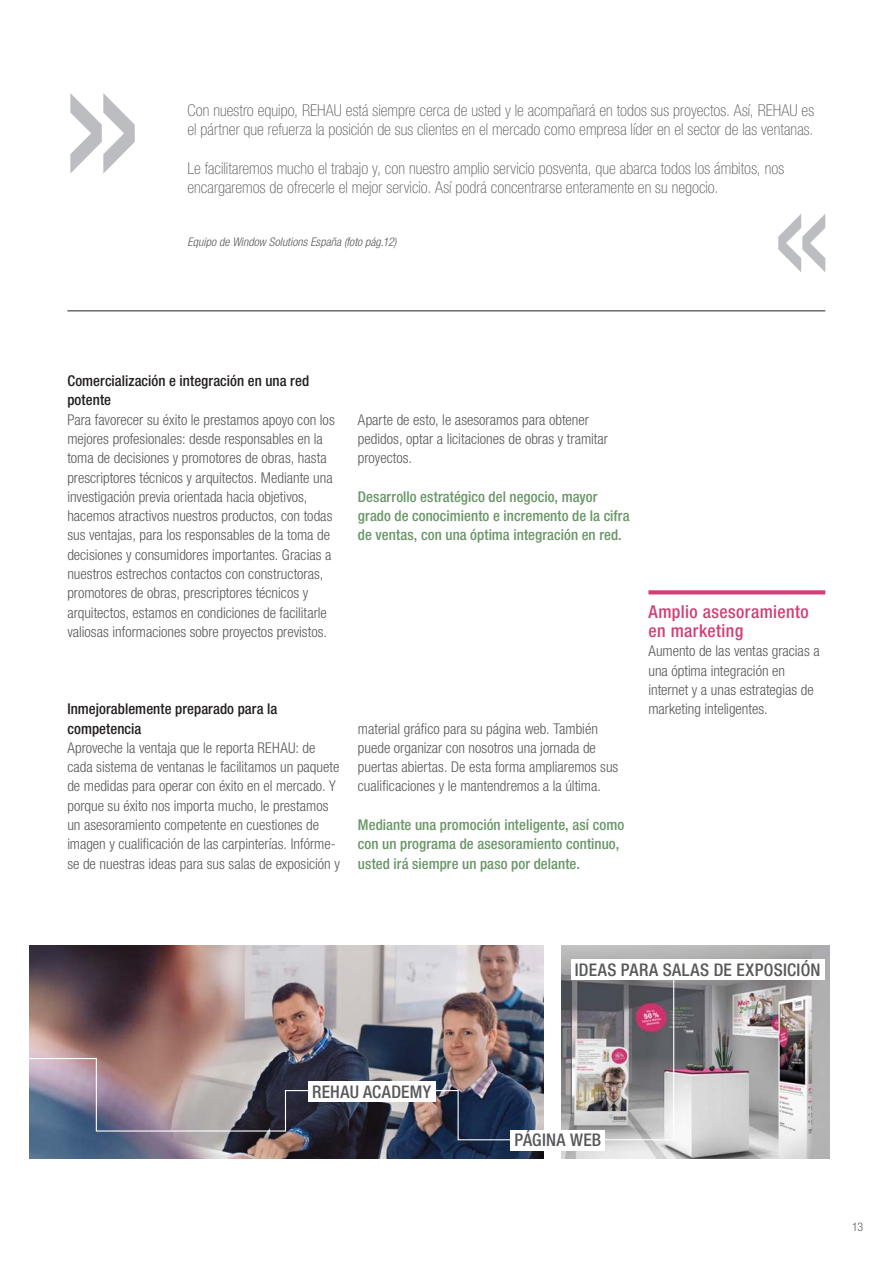
<style>
.page{position:relative;width:893px;height:1263px;background:#fff}
.page>*{position:absolute;margin:0;border:0;box-sizing:border-box;transform-origin:0 0}
.t1{font:500 condensed 17.85px/19.4px "Helvetica Neue LTW1 G";letter-spacing:.02em;color:#d23f76}
.t2{font:500 condensed 17.4px "Helvetica Neue LTW1 G";letter-spacing:.02em;color:#58595b}
.t3{font:100 condensed 16.35px/19.6px "Helvetica Neue LTW1 G";letter-spacing:.005em;color:#58595b}
.t4{font:300 condensed 14.85px/19.4px "Helvetica Neue LTW1 G";color:#58595b}
.t5{font:500 condensed 14.85px/19.4px "Helvetica Neue LTW1 G";color:#699667}
.t6{font:500 condensed 14.85px/19.4px "Helvetica Neue LTW1 G";letter-spacing:.005em;color:#231f20}
.t7{font:italic 300 condensed 11.85px "Helvetica Neue LTW1 G";letter-spacing:.005em;color:#58595b}
.t8{font:300 condensed 11.85px "Helvetica Neue LTW1 G";color:#58595b}
</style>
<div class="page">
<img style="left:561px;top:946px;width:268px;height:212px">
<img style="left:29px;top:946px;width:514px;height:212px">
<img style="left:29px;top:973px;width:646px;height:168px">
<div style="left:308px;top:1081px;width:127px;height:21px;background:#fff"></div>
<div style="left:511px;top:1130px;width:94px;height:20px;background:#fff"></div>
<div style="left:571px;top:960px;width:254px;height:20px;background:#fff"></div>
<svg style="left:70px;top:93px;width:65px;height:81px"></svg>
<svg style="left:778px;top:214px;width:47px;height:58px"></svg>
<hr style="left:67px;top:311px;width:758px;height:1px;background:#231f20">
<svg style="left:648px;top:590px;width:177px;height:4px"></svg>
<p class="t3" style="left:187px;top:101px;width:628px">Con nuestro equipo, REHAU está siempre cerca de usted y le acompañará en todos sus proyectos. Así, REHAU es el pártner que refuerza la posición de sus clientes en el mercado como empresa líder en el sector de las ventanas.</p>
<p class="t3" style="left:187px;top:159px;width:598px">Le facilitaremos mucho el trabajo y, con nuestro amplio servicio posventa, que abarca todos los ámbitos, nos encargaremos de ofrecerle el mejor servicio. Así podrá concentrarse enteramente en su negocio.</p>
<p class="t7" style="left:187px;top:238px;width:210px">Equipo de Window Solutions España (foto pág.12)</p>
<p class="t6" style="left:67px;top:372px;width:243px">Comercialización e integración en una red potente</p>
<p class="t4" style="left:67px;top:411px;width:269px">Para favorecer su éxito le prestamos apoyo con los mejores profesionales: desde responsables en la toma de decisiones y promotores de obras, hasta prescriptores técnicos y arquitectos. Mediante una investigación previa orientada hacia objetivos, hacemos atractivos nuestros productos, con todas sus ventajas, para los responsables de la toma de decisiones y consumidores importantes. Gracias a nuestros estrechos contactos con constructoras, promotores de obras, prescriptores técnicos y arquitectos, estamos en condiciones de facilitarle valiosas informaciones sobre proyectos previstos.</p>
<p class="t4" style="left:358px;top:411px;width:252px">Aparte de esto, le asesoramos para obtener pedidos, optar a licitaciones de obras y tramitar proyectos.</p>
<p class="t5" style="left:358px;top:488px;width:273px">Desarrollo estratégico del negocio, mayor grado de conocimiento e incremento de la cifra de ventas, con una óptima integración en red.</p>
<p class="t6" style="left:67px;top:700px;width:212px">Inmejorablemente preparado para la competencia</p>
<p class="t4" style="left:67px;top:739px;width:274px">Aproveche la ventaja que le reporta REHAU: de cada sistema de ventanas le facilitamos un paquete de medidas para operar con éxito en el mercado. Y porque su éxito nos importa mucho, le prestamos un asesoramiento competente en cuestiones de imagen y cualificación de las carpinterías. Infórme&shy;se de nuestras ideas para sus salas de exposición y</p>
<p class="t4" style="left:358px;top:720px;width:262px">material gráfico para su página web. También puede organizar con nosotros una jornada de puertas abiertas. De esta forma ampliaremos sus cualificaciones y le mantendremos a la última.</p>
<p class="t5" style="left:358px;top:816px;width:268px">Mediante una promoción inteligente, así como con un programa de asesoramiento continuo, usted irá siempre un paso por delante.</p>
<p class="t1" style="left:648px;top:603px;width:162px">Amplio asesoramiento en marketing</p>
<p class="t4" style="left:648px;top:643px;width:173px">Aumento de las ventas gracias a una óptima integración en internet y a unas estrategias de marketing inteligentes.</p>
<p class="t2" style="left:575px;top:964px;width:247px">IDEAS PARA SALAS DE EXPOSICIÓN</p>
<p class="t2" style="left:312px;top:1085px;width:121px">REHAU ACADEMY</p>
<p class="t2" style="left:514px;top:1134px;width:88px">PÁGINA WEB</p>
<p class="t8" style="left:852px;top:1223px;width:12px">13</p>
</div>
